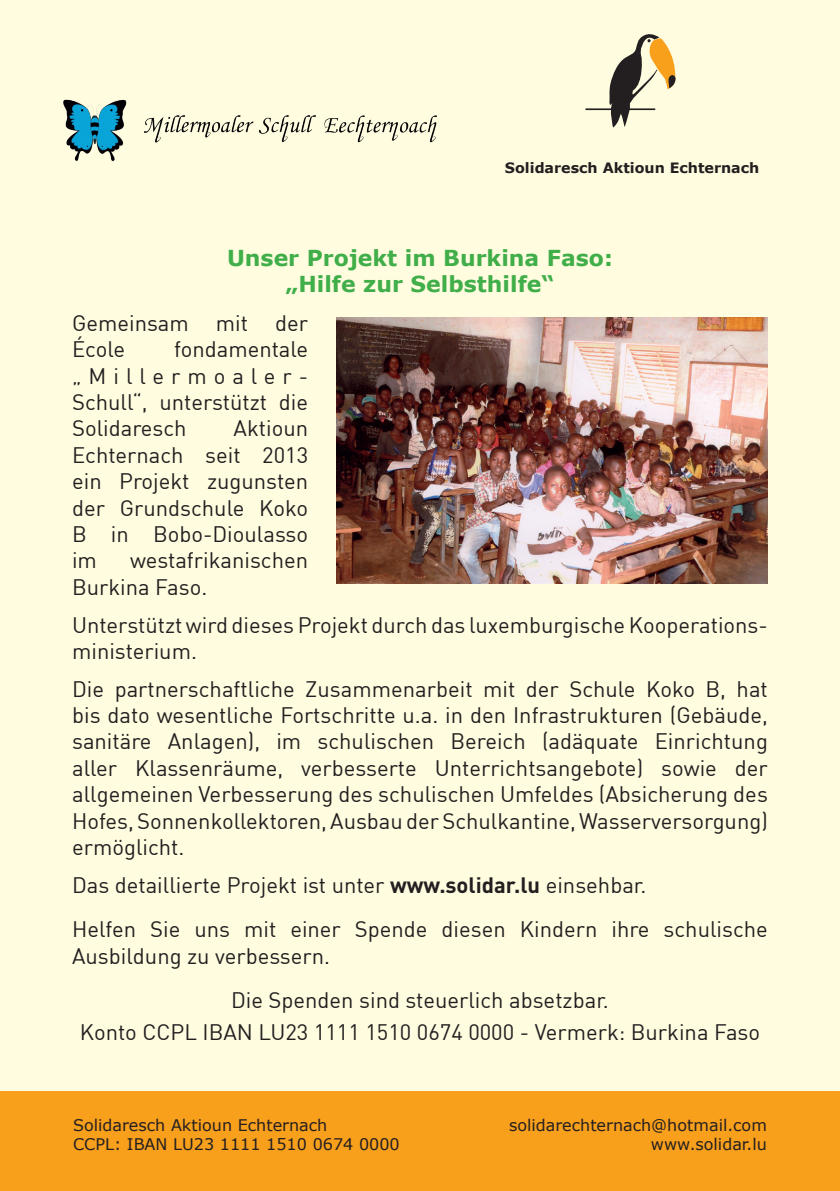
<style>
.page{position:relative;width:840px;height:1191px;background:#fff}
.page>*{position:absolute;margin:0;border:0;box-sizing:border-box;transform-origin:0 0}
.t1{font:22px/26.4px "DIN";color:#231f20}
.t2{font:700 22px/26.4px "Verdana";color:#40ae49;text-align:center}
.t3{font:16px "Verdana";color:#231f20}
.t4{font:700 14.2px "Verdana";color:#231f20}
.s1{font-family:"DIN Pro";font-weight:700}
</style>
<div class="page">
<div style="left:0;top:0;width:839px;height:1091px;background:#fffce0"></div>
<div style="left:0;top:1091px;width:839px;height:100px;background:#f89f1c"></div>
<img style="left:336px;top:317px;width:431px;height:266px">
<hr style="left:585px;top:108px;width:70px;height:2px;background:#231f20">
<svg style="left:608px;top:34px;width:68px;height:94px"></svg>
<img style="left:63px;top:99px;width:373px;height:62px">
<p class="t4" style="left:504px;top:159px;width:256px">Solidaresch Aktioun Echternach</p>
<p class="t2" style="left:227px;top:245px;width:387px">Unser Projekt im Burkina Faso: „Hilfe zur Selbsthilfe“</p>
<p class="t1" style="left:72px;top:309px;width:237px">Gemeinsam mit der<br>École</p>
<p class="t1" style="left:72px;top:335px;width:237px;text-align:justify;text-indent:102px">fondamentale „Millermoaler-Schull“, unterstützt die Solidaresch</p>
<p class="t1" style="left:72px;top:415px;width:237px;text-align:justify;text-indent:161px">Aktioun Echternach seit 2013 ein Projekt zugunsten der Grundschule Koko B in Bobo-Dioulasso im</p>
<p class="t1" style="left:72px;top:547px;width:237px;text-indent:58px">westafrikanischen<br>Burkina Faso.</p>
<p class="t1" style="left:72px;top:611px;width:697px">Unterstützt wird dieses Projekt durch das luxemburgische Kooperations&shy;ministerium.</p>
<p class="t1" style="left:72px;top:675px;width:697px;text-align:justify">Die partnerschaftliche Zusammenarbeit mit der Schule Koko B, hat bis dato wesentliche Fortschritte u.a. in den Infrastrukturen (Gebäude, sanitäre Anlagen), im schulischen Bereich (adäquate Einrichtung aller Klassenräume, verbesserte Unterrichtsangebote) sowie der allgemeinen Verbesserung des schulischen Umfeldes (Absicherung des Hofes, Sonnenkollektoren, Ausbau der Schulkantine, Wasserversorgung) ermöglicht.</p>
<p class="t1" style="left:72px;top:862px;width:697px;line-height:44.4px">Das detaillierte Projekt ist unter <span class="s1">www.solidar.lu</span> einsehbar.<br>Helfen Sie uns mit einer Spende diesen Kindern ihre schulische</p>
<p class="t1" style="left:231px;top:933px;width:379px;line-height:44.4px;text-indent:-159px">Ausbildung zu verbessern.<br>Die Spenden sind steuerlich absetzbar.</p>
<p class="t1" style="left:80px;top:1018px;width:681px">Konto CCPL IBAN LU23 1111 1510 0674 0000 - Vermerk: Burkina Faso</p>
<p class="t3" style="left:73px;top:1115px;width:255px">Solidaresch Aktioun Echternach</p>
<p class="t3" style="left:508px;top:1115px;width:259px">solidarechternach@hotmail.com</p>
<p class="t3" style="left:73px;top:1134px;width:328px">CCPL: IBAN LU23 1111 1510 0674 0000</p>
<p class="t3" style="left:650px;top:1134px;width:117px">www.solidar.lu</p>
</div>
